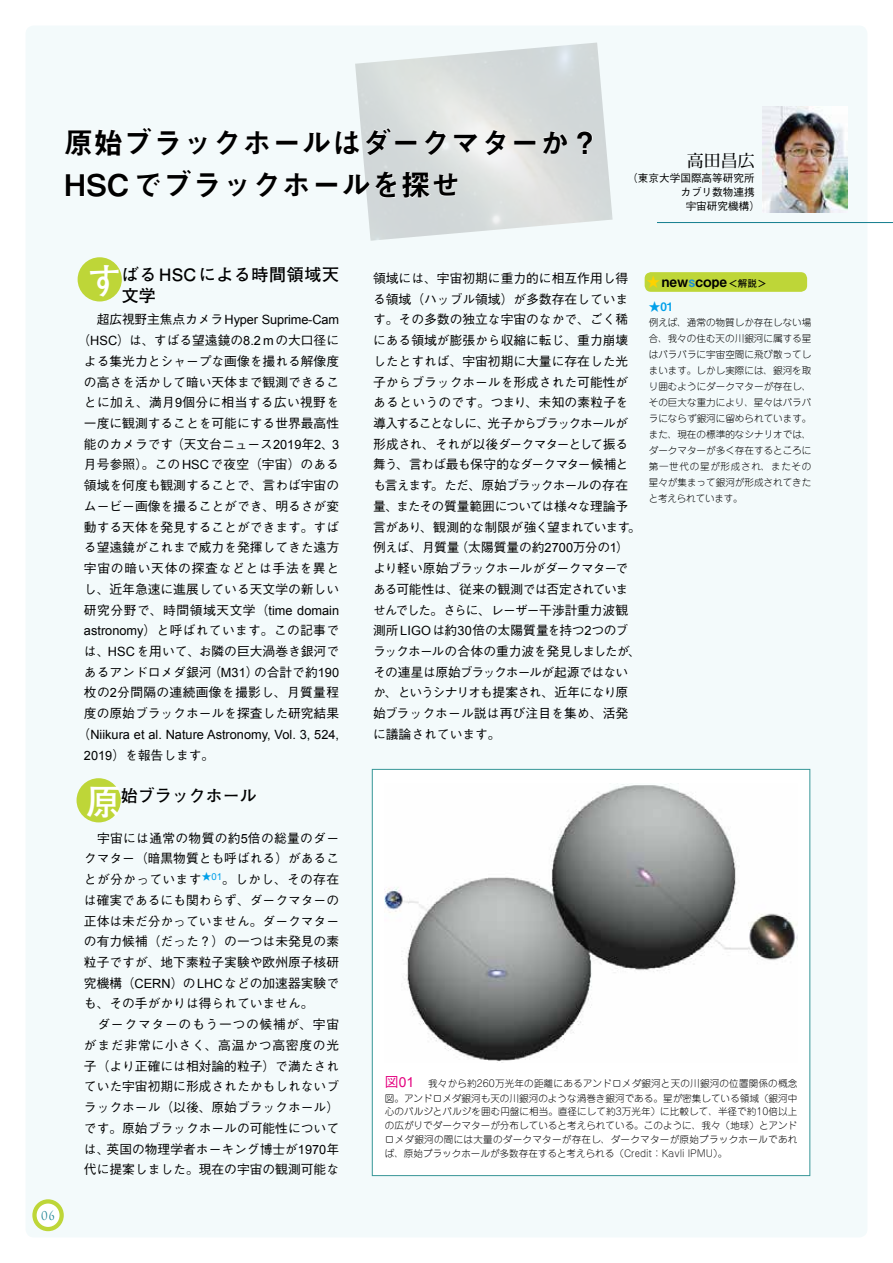
<style>
.page{position:relative;width:893px;height:1263px;background:#fff}
.page>*{position:absolute;margin:0;border:0;box-sizing:border-box;transform-origin:0 0}
.t1{font:29.7px/42.5px "Midashi Go Pro MB31";color:#000}
.t2{font:700 16.95px/21.3px "Futo Go B101 Pro";letter-spacing:.02em;color:#000}
.t3{font:700 16.95px "Futo Go B101 Pro";color:#000}
.t4{font:700 16.95px "Futo Min A101 Pro";color:#000}
.t5{font:13.8px "Midashi Go Pro MB31";color:#000}
.t6{font:500 12.75px/20.7px "Gothic BBB Pro";color:#000}
.t7{font:12.75px "Arial";color:#000}
.t8{font:12.75px "Charlemagne Std";color:#127d8e;scale:.8 1}
.t9{font:11.7px "Midashi Go Pro MB31";color:#00a0e9}
.t10{font:500 10.65px "Gothic BBB Pro";color:#000}
.t11{font:300 9.6px/15.9px "Jun 101 Pro";color:#000;text-align:justify}
.s1{font-size:35.1px;color:#fff}
.s2{font-family:"Gothic BBB Pro";font-weight:500}
.s3{font-family:"Arial";font-weight:400}
.s4{font-family:"Koz Go Pro";font-weight:700;color:#fed200}
.s5{color:#2393d2}
.s6{font-family:"Futo Go B101 Pro";font-weight:700;font-size:9.6px}
.s7{font-family:"Gothic BBB Pro";font-weight:500;font-size:13.8px;color:#e4007f}
.s8{font-family:"Arial";font-weight:400;font-size:13.8px;color:#e4007f}
</style>
<div class="page">
<div style="left:26px;top:26px;width:841px;height:1211px;background:#f3fafb;border-radius:9px"></div>
<svg style="left:34px;top:1201px;width:28px;height:28px"></svg>
<div style="left:32px;top:1199px;width:32px;height:32px;border:4px solid #bed638;border-radius:50%"></div>
<img style="left:763px;top:106px;width:85px;height:106px">
<hr style="left:657px;top:222px;width:236px;height:1px;background:#127d8e">
<div style="left:372px;top:769px;width:438px;height:407px;background:#fff;border:1px solid #379697"></div>
<div style="left:78px;top:257px;width:44px;height:44px;background:#bed638;border-radius:50%"></div>
<img style="left:385px;top:783px;width:412px;height:278px">
<div style="left:77px;top:778px;width:44px;height:44px;background:#bed638;border-radius:50%"></div>
<div style="left:645px;top:272px;width:162px;height:20px;background:#bed638;border-radius:6px"></div>
<img style="left:355px;top:43px;width:258px;height:198px">
<svg style="left:65px;top:129px;width:114px;height:27px"></svg>
<svg style="left:189px;top:137px;width:18px;height:16px"></svg>
<svg style="left:217px;top:130px;width:21px;height:25px"></svg>
<svg style="left:245px;top:131px;width:24px;height:23px"></svg>
<svg style="left:304px;top:127px;width:87px;height:29px"></svg>
<div style="left:395px;top:141px;width:22px;height:3px;border:1px solid #fff"></div>
<svg style="left:424px;top:129px;width:23px;height:26px"></svg>
<svg style="left:453px;top:133px;width:25px;height:20px"></svg>
<svg style="left:485px;top:129px;width:21px;height:27px"></svg>
<div style="left:514px;top:141px;width:22px;height:3px;border:1px solid #fff"></div>
<svg style="left:542px;top:131px;width:26px;height:23px"></svg>
<svg style="left:577px;top:131px;width:16px;height:24px"></svg>
<svg style="left:66px;top:174px;width:62px;height:23px"></svg>
<svg style="left:137px;top:173px;width:23px;height:23px"></svg>
<svg style="left:167px;top:170px;width:51px;height:28px"></svg>
<svg style="left:228px;top:179px;width:18px;height:18px"></svg>
<svg style="left:258px;top:173px;width:49px;height:24px"></svg>
<svg style="left:343px;top:171px;width:115px;height:28px"></svg>
<h1 class="t1" style="left:64px;top:118px;width:537px">原始ブラックホールはダークマターか？<br>HSCでブラックホールを探せ</h1>
<h2 class="t4" style="left:687px;top:147px;width:70px">高田昌広</h2>
<p class="t10" style="left:627px;top:170px;width:129px">（東京大学国際高等研究所</p>
<p class="t10" style="left:680px;top:184px;width:76px">カブリ数物連携</p>
<p class="t10" style="left:686px;top:197px;width:76px">宇宙研究機構）</p>
<p class="t8" style="left:41px;top:1208px;width:19px">06</p>
<h2 class="t2" style="left:122px;top:262px;width:219px;text-indent:-35px"><span class="s1">す</span>ばるHSCによる時間領域天文学</h2>
<p class="t7" style="left:84px;top:311px;width:257px"><span class="s2">　超広視野主焦点カメラ</span>Hyper Suprime-Cam</p>
<p class="t6" style="left:78px;top:328px;width:263px;text-align:center">（<span class="s3">HSC</span>）は、すばる望遠鏡の<span class="s3">8.2 m</span>の大口径による集光力とシャープな画像を撮れる解像度の高さを活かして暗い天体まで観測できることに加え、満月<span class="s3">9</span>個分に相当する広い視野を一度に観測することを可能にする世界最高性能のカメラです（天文台ニュース<span class="s3">2019</span>年<span class="s3">2</span>、<span class="s3">3</span>月号参照）。この<span class="s3">HSC</span>で夜空（宇宙）のある領域を何度も観測することで、言わば宇宙のムービー画像を撮ることができ、明るさが変動する天体を発見することができます。すばる望遠鏡がこれまで威力を発揮してきた遠方宇宙の暗い天体の探査などとは手法を異とし、近年急速に進展している天文学の新しい研究分野で、時間領域天文学（<span class="s3">time domain astronomy</span>）と呼ばれています。この記事では、<span class="s3">HSC</span>を用いて、お隣の巨大渦巻き銀河であるアンドロメダ銀河（<span class="s3">M31</span>）の合計で約<span class="s3">190</span>枚の<span class="s3">2</span>分間隔の連続画像を撮影し、月質量程度の原始ブラックホールを探査した研究結果</p>
<p class="t7" style="left:78px;top:726px;width:263px"><span class="s2">（</span>Niikura et al. Nature Astronomy, Vol. 3, 524,</p>
<p class="t6" style="left:84px;top:743px;width:132px"><span class="s3">2019</span>）を報告します。</p>
<h2 class="t3" style="left:86px;top:782px;width:173px"><span class="s1">原</span>始ブラックホール</h2>
<p class="t6" style="left:84px;top:826px;width:257px">　宇宙には通常の物質の約<span class="s3">5</span>倍の総量のダークマター（暗黒物質とも呼ばれる）があることが分かっています<sup>★</sup><sup>01</sup>。しかし、その存在は確実であるにも関わらず、ダークマターの正体は未だ分かっていません。ダークマターの有力候補（だった？）の一つは未発見の素粒子ですが、地下素粒子実験や欧州原子核研究機構（<span class="s3">CERN</span>）の<span class="s3">LHC</span>などの加速器実験でも、その手がかりは得られていません。<br>　ダークマターのもう一つの候補が、宇宙がまだ非常に小さく、高温かつ高密度の光子（より正確には相対論的粒子）で満たされていた宇宙初期に形成されたかもしれないブラックホール（以後、原始ブラックホール）です。原始ブラックホールの可能性については、英国の物理学者ホーキング博士が<span class="s3">1970</span>年代に提案しました。現在の宇宙の観測可能な</p>
<p class="t6" style="left:373px;top:266px;width:269px">領域には、宇宙初期に重力的に相互作用し得る領域（ハッブル領域）が多数存在しています。その多数の独立な宇宙のなかで、ごく稀にある領域が膨張から収縮に転じ、重力崩壊したとすれば、宇宙初期に大量に存在した光子からブラックホールを形成された可能性があるというのです。つまり、未知の素粒子を導入することなしに、光子からブラックホールが形成され、それが以後ダークマターとして振る舞う、言わば最も保守的なダークマター候補とも言えます。ただ、原始ブラックホールの存在量、またその質量範囲については様々な理論予言があり、観測的な制限が強く望まれています。例えば、月質量（太陽質量の約<span class="s3">2700</span>万分の<span class="s3">1</span>）より軽い原始ブラックホールがダークマターである可能性は、従来の観測では否定されていませんでした。さらに、レーザー干渉計重力波観測所<span class="s3">LIGO</span>は約<span class="s3">30</span>倍の太陽質量を持つ<span class="s3">2</span>つのブラックホールの合体の重力波を発見しましたが、その連星は原始ブラックホールが起源ではないか、というシナリオも提案され、近年になり原始ブラックホール説は再び注目を集め、活発に議論されています。</p>
<p class="t5" style="left:646px;top:271px;width:122px"><span class="s4">★</span>new<span class="s5">s</span>cope<span class="s6">＜解説＞</span></p>
<p class="t9" style="left:649px;top:297px;width:26px">★01</p>
<p class="t11" style="left:649px;top:314px;width:164px">例えば、通常の物質しか存在しない場合、我々の住む天の川銀河に属する星はバラバラに宇宙空間に飛び散ってしまいます。しかし実際には、銀河を取り囲むようにダークマターが存在し、その巨大な重力により、星々はバラバラにならず銀河に留められています。また、現在の標準的なシナリオでは、ダークマターが多く存在するところに第一世代の星が形成され、またその星々が集まって銀河が形成されてきたと考えられています。</p>
<p class="t11" style="left:385px;top:1075px;width:414px;line-height:14px"><span class="s7">図</span><span class="s8">01</span> 我々から約260万光年の距離にあるアンドロメダ銀河と天の川銀河の位置関係の概念図。アンドロメダ銀河も天の川銀河のような渦巻き銀河である。星が密集している領域（銀河中心のバルジとバルジを囲む円盤に相当。直径にして約3万光年）に比較して、半径で約10倍以上の広がりでダークマターが分布していると考えられている。このように、我々（地球）とアンドロメダ銀河の間には大量のダークマターが存在し、ダークマターが原始ブラックホールであれば、原始ブラックホールが多数存在すると考えられる（Credit：Kavli IPMU）。</p>
</div>
